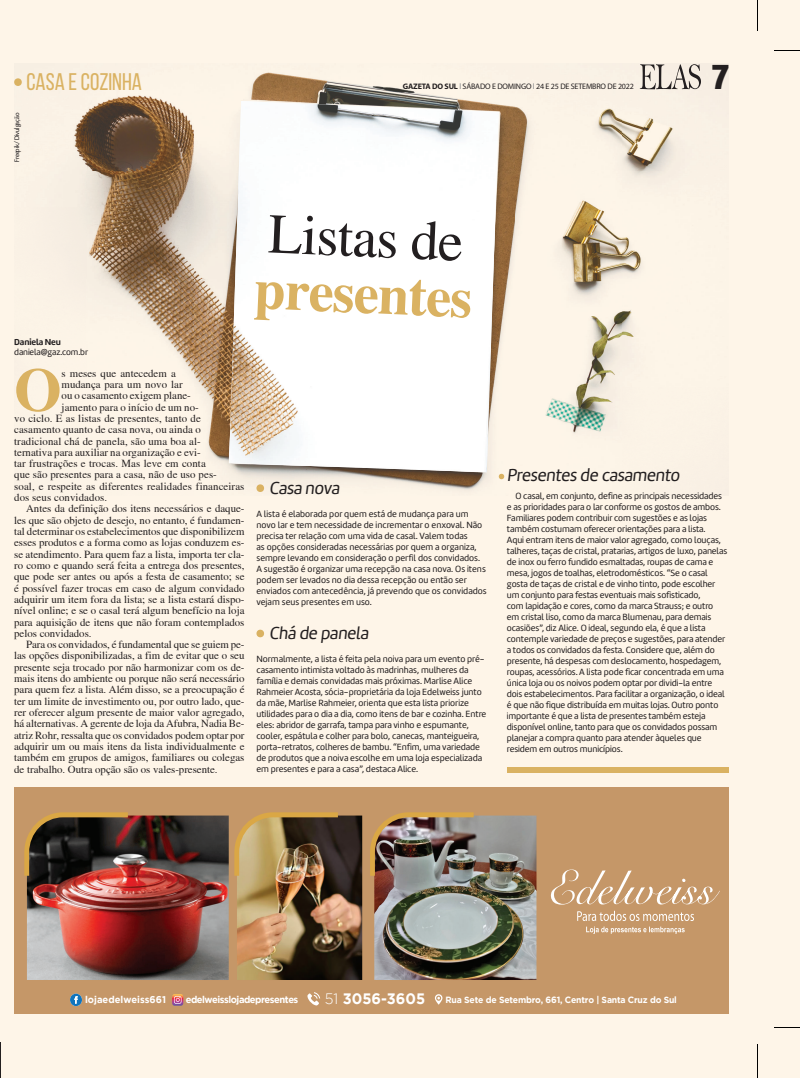
<style>
.page{position:relative;width:800px;height:1078px;background:#fff}
.page>*{position:absolute;margin:0;border:0;box-sizing:border-box;transform-origin:0 0}
.t1{font:700 60.9px "Tribune";color:#dab262}
.t2{font:700 56.2px/56.3px "Tribune";color:#dab262}
.t3{font:900 36px "Amelia";color:#231f20}
.t4{font:24px "Bebas Neue";color:#dab262}
.t5{font:18px "Amelia Oblicua";letter-spacing:-.015em;color:#231f20}
.t6{font:700 15.1px "Gotham";color:#fff;scale:.96 1}
.t7{font:10.8px "Tribune";color:#231f20}
.t8{font:700 9.8px "Gotham";letter-spacing:-.05em;color:#fff;scale:.96 1}
.t9{font:700 9.8px "Gotham";color:#fff;scale:.96 1}
.t10{font:9.3px/11px "Amelia";letter-spacing:-.01em;color:#231f20}
.t11{font:700 9px "Gotham";letter-spacing:-.02em;color:#fff;scale:.96 1}
.t12{font:9px/10px "Amelia";letter-spacing:-.01em;color:#231f20}
.t13{font:8px "Myriad";letter-spacing:-.02em;color:#231f20}
.t14{font:7px "Today SHOP";letter-spacing:-.01em;color:#231f20}
.s1{font-weight:700}
.s2{color:#808285}
.s3{font-weight:400;color:#231f20}
.s4{font-weight:300}
</style>
<div class="page">
<div style="left:0;top:0;width:799px;height:1077px;background:#fef5e8"></div>
<img style="left:15px;top:72px;width:686px;height:420px">
<svg style="left:639px;top:64px;width:61px;height:25px"></svg>
<div style="left:507px;top:767px;width:222px;height:5px;background:#dab262"></div>
<svg style="left:498px;top:473px;width:6px;height:6px"></svg>
<hr style="left:757px;top:1044px;width:1px;height:33px;background:#000">
<hr style="left:757px;top:0;width:1px;height:31px;background:#000">
<svg style="left:774px;top:1027px;width:25px;height:1px"></svg>
<svg style="left:774px;top:50px;width:25px;height:1px"></svg>
<hr style="left:0;top:1042px;width:1px;height:35px;background:#231f20">
<div style="left:14px;top:78px;width:8px;height:8px;background:#dab262;border-radius:50%"></div>
<div style="left:14px;top:787px;width:715px;height:226px;background:#c59768"></div>
<svg style="left:70px;top:993px;width:12px;height:12px"></svg>
<svg style="left:307px;top:992px;width:13px;height:13px"></svg>
<svg style="left:435px;top:994px;width:7px;height:10px"></svg>
<svg style="left:172px;top:994px;width:11px;height:11px"></svg>
<svg style="left:550px;top:869px;width:169px;height:35px"></svg>
<svg style="left:586px;top:926px;width:98px;height:7px"></svg>
<svg style="left:577px;top:910px;width:116px;height:10px"></svg>
<img style="left:27px;top:815px;width:202px;height:164px">
<svg style="left:24px;top:812px;width:104px;height:63px;background:#493829"></svg>
<img style="left:237px;top:815px;width:125px;height:164px">
<img style="left:234px;top:812px;width:104px;height:63px">
<img style="left:374px;top:815px;width:162px;height:164px">
<img style="left:370px;top:812px;width:103px;height:63px">
<div style="left:256px;top:484px;width:8px;height:8px;background:#dab262;border-radius:50%"></div>
<div style="left:256px;top:629px;width:8px;height:8px;background:#dab262;border-radius:50%"></div>
<img style="left:229px;top:101px;width:269px;height:371px">
<p class="t4" style="left:26px;top:67px;width:117px">CASA E COZINHA</p>
<p class="t14" style="left:14px;top:162px;width:50px;rotate:-90deg">Freepik/ Divulgação</p>
<p class="t13" style="left:403px;top:83px;width:232px"><span class="s1">GAZETA DO SUL</span> <span class="s2">l</span> SÁBADO E DOMINGO <span class="s2">l</span> 24 E 25 DE SETEMBRO DE 2022</p>
<p class="t3" style="left:711px;top:64px;width:19px">7</p>
<p class="t12" style="left:14px;top:337px;width:75px"><span class="s1">Daniela Neu </span>daniela@gaz.com.br</p>
<p class="t1" style="left:14px;top:353px;width:49px">O</p>
<p class="t7" style="left:62px;top:366px;width:116px">s meses que antecedem a</p>
<p class="t7" style="left:62px;top:378px;width:123px">mudança para um novo lar</p>
<p class="t7" style="left:62px;top:389px;width:131px">ou o casamento exigem plane-</p>
<p class="t7" style="left:62px;top:400px;width:139px">jamento para o início de um no-</p>
<p class="t7" style="left:14px;top:412px;width:188px">vo ciclo. E as listas de presentes, tanto de</p>
<p class="t7" style="left:14px;top:423px;width:188px">casamento quanto de casa nova, ou ainda o</p>
<p class="t7" style="left:14px;top:434px;width:188px">tradicional chá de panela, são uma boa al-</p>
<p class="t7" style="left:14px;top:445px;width:188px">ternativa para auxiliar na organização e evi-</p>
<p class="t7" style="left:14px;top:457px;width:193px">tar frustrações e trocas. Mas leve em conta</p>
<p class="t7" style="left:14px;top:468px;width:204px">que são presentes para a casa, não de uso pes-</p>
<p class="t7" style="left:14px;top:479px;width:232px">soal, e respeite as diferentes realidades financeiras</p>
<p class="t7" style="left:14px;top:491px;width:94px">dos seus convidados.</p>
<p class="t7" style="left:26px;top:502px;width:220px">Antes da definição dos itens necessários e daque-</p>
<p class="t7" style="left:14px;top:513px;width:232px">les que são objeto de desejo, no entanto, é fundamen-</p>
<p class="t7" style="left:14px;top:525px;width:232px">tal determinar os estabelecimentos que disponibilizem</p>
<p class="t7" style="left:14px;top:536px;width:232px">esses produtos e a forma como as lojas conduzem es-</p>
<p class="t7" style="left:14px;top:547px;width:232px">se atendimento. Para quem faz a lista, importa ter cla-</p>
<p class="t7" style="left:14px;top:558px;width:232px">ro como e quando será feita a entrega dos presentes,</p>
<p class="t7" style="left:14px;top:570px;width:232px">que pode ser antes ou após a festa de casamento; se</p>
<p class="t7" style="left:14px;top:581px;width:232px">é possível fazer trocas em caso de algum convidado</p>
<p class="t7" style="left:14px;top:592px;width:232px">adquirir um item fora da lista; se a lista estará dispo-</p>
<p class="t7" style="left:14px;top:604px;width:232px">nível online; e se o casal terá algum benefício na loja</p>
<p class="t7" style="left:14px;top:615px;width:232px">para aquisição de itens que não foram contemplados</p>
<p class="t7" style="left:14px;top:626px;width:79px">pelos convidados.</p>
<p class="t7" style="left:26px;top:638px;width:220px">Para os convidados, é fundamental que se guiem pe-</p>
<p class="t7" style="left:14px;top:649px;width:232px">las opções disponibilizadas, a fim de evitar que o seu</p>
<p class="t7" style="left:14px;top:660px;width:232px">presente seja trocado por não harmonizar com os de-</p>
<p class="t7" style="left:14px;top:671px;width:232px">mais itens do ambiente ou porque não será necessário</p>
<p class="t7" style="left:14px;top:683px;width:232px">para quem fez a lista. Além disso, se a preocupação é</p>
<p class="t7" style="left:14px;top:694px;width:232px">ter um limite de investimento ou, por outro lado, que-</p>
<p class="t7" style="left:14px;top:705px;width:232px">rer oferecer algum presente de maior valor agregado,</p>
<p class="t7" style="left:14px;top:717px;width:232px">há alternativas. A gerente de loja da Afubra, Nadia Be-</p>
<p class="t7" style="left:14px;top:728px;width:232px">atriz Rohr, ressalta que os convidados podem optar por</p>
<p class="t7" style="left:14px;top:739px;width:232px">adquirir um ou mais itens da lista individualmente e</p>
<p class="t7" style="left:14px;top:751px;width:232px">também em grupos de amigos, familiares ou colegas</p>
<p class="t7" style="left:14px;top:762px;width:205px">de trabalho. Outra opção são os vales-presente.</p>
<p class="t2" style="left:257px;top:204px;width:219px;rotate:2deg"><span class="s3">Listas de </span>presentes</p>
<p class="t5" style="left:270px;top:481px;width:72px">Casa nova</p>
<p class="t10" style="left:256px;top:508px;width:232px">A lista é elaborada por quem está de mudança para um novo lar e tem necessidade de incrementar o enxoval. Não precisa ter relação com uma vida de casal. Valem todas<br>as opções consideradas necessárias por quem a organiza, sempre levando em consideração o perfil dos convidados.<br>A sugestão é organizar uma recepção na casa nova. Os itens podem ser levados no dia dessa recepção ou então ser enviados com antecedência, já prevendo que os convidados vejam seus presentes em uso.</p>
<p class="t5" style="left:270px;top:626px;width:101px">Chá de panela</p>
<p class="t10" style="left:256px;top:653px;width:231px">Normalmente, a lista é feita pela noiva para um evento pré&shy;casamento intimista voltado às madrinhas, mulheres da família e demais convidadas mais próximas. Marlise Alice Rahmeier Acosta, sócia-proprietária da loja Edelweiss junto da mãe, Marlise Rahmeier, orienta que esta lista priorize utilidades para o dia a dia, como itens de bar e cozinha. Entre eles: abridor de garrafa, tampa para vinho e espumante, cooler, espátula e colher para bolo, canecas, manteigueira, porta-retratos, colheres de bambu. “Enfim, uma variedade de produtos que a noiva escolhe em uma loja especializada em presentes e para a casa”, destaca Alice.</p>
<p class="t5" style="left:507px;top:468px;width:174px">Presentes de casamento</p>
<p class="t10" style="left:506px;top:490px;width:222px;text-indent:9px">O casal, em conjunto, define as principais necessidades e as prioridades para o lar conforme os gostos de ambos.<br>Familiares podem contribuir com sugestões e as lojas também costumam oferecer orientações para a lista.<br>Aqui entram itens de maior valor agregado, como louças, talheres, taças de cristal, pratarias, artigos de luxo, panelas de inox ou ferro fundido esmaltadas, roupas de cama e mesa, jogos de toalhas, eletrodomésticos. “Se o casal gosta de taças de cristal e de vinho tinto, pode escolher um conjunto para festas eventuais mais sofisticado,<br>com lapidação e cores, como da marca Strauss; e outro em cristal liso, como da marca Blumenau, para demais ocasiões”, diz Alice. O ideal, segundo ela, é que a lista contemple variedade de preços e sugestões, para atender a todos os convidados da festa. Considere que, além do presente, há despesas com deslocamento, hospedagem, roupas, acessórios. A lista pode ficar concentrada em uma única loja ou os noivos podem optar por dividi-la entre dois estabelecimentos. Para facilitar a organização, o ideal é que não fique distribuída em muitas lojas. Outro ponto importante é que a lista de presentes também esteja disponível online, tanto para que os convidados possam planejar a compra quanto para atender àqueles que residem em outros municípios.</p>
<p class="t9" style="left:85px;top:995px;width:86px">lojaedelweiss661</p>
<p class="t8" style="left:186px;top:995px;width:119px">edelweisslojadepresentes</p>
<p class="t6" style="left:325px;top:992px;width:106px"><span class="s4">51</span> 3056-3605</p>
<p class="t11" style="left:445px;top:995px;width:242px">Rua Sete de Setembro, 661, Centro | Santa Cruz do Sul</p>
</div>
